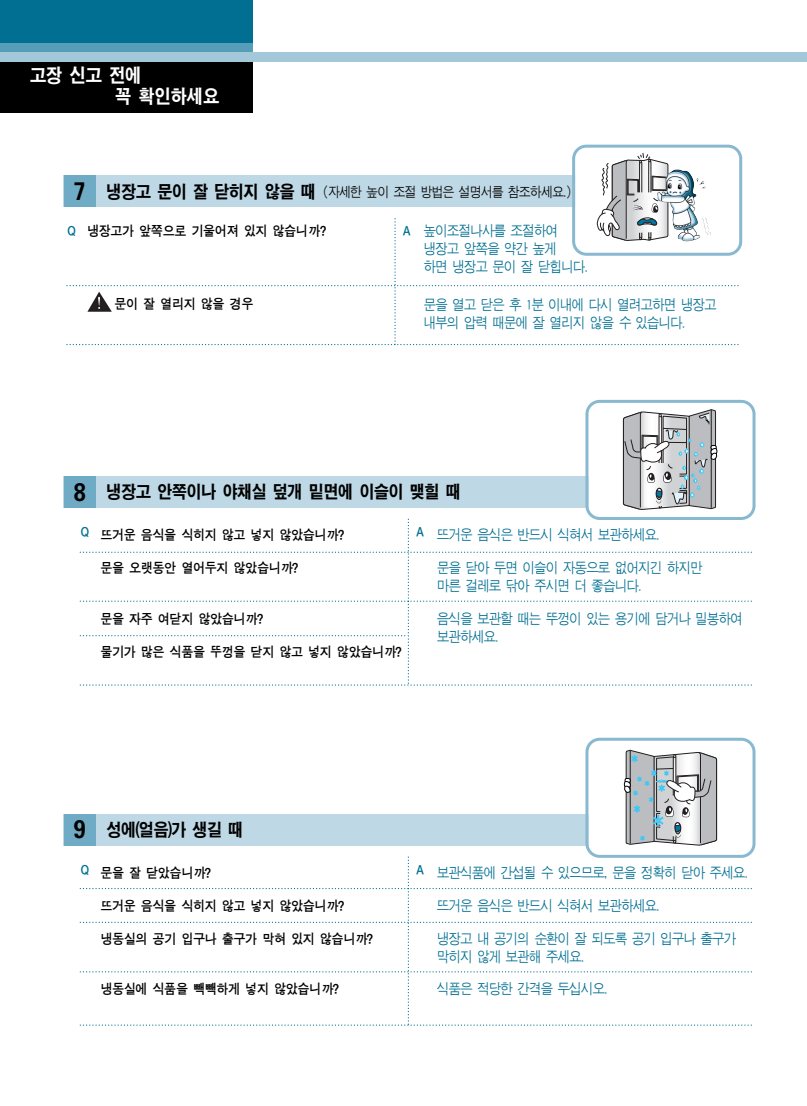
<style>
.page{position:relative;width:807px;height:1106px;background:#fff}
.page>*{position:absolute;margin:0;border:0;box-sizing:border-box;transform-origin:0 0}
.t1{font:19.5px/21px "J Cbg K";letter-spacing:-.08em;color:#fff;scale:.9 1}
.t2{font:18px "J Cbg K";letter-spacing:-.095em;color:#000;scale:.9 1}
.t3{font:14.25px/18px "J Cmg J";letter-spacing:-.09em;color:#006f92;scale:.9 1}
.t4{font:14.25px "J Ctg T";letter-spacing:-.085em;color:#000;scale:.9 1}
.t5{font:14.25px "J Ctg T";color:#006f92;scale:.9 1}
.t6{font:13.5px "J Cmg J";letter-spacing:-.09em;color:#000;scale:.9 1}
.s1{font-family:"Univers";font-weight:700;font-size:25.5px}
.s2{font-family:"J Cbg K";font-size:18px}
.s3{color:#006f92}
</style>
<div class="page">
<div style="left:0;top:61px;width:252px;height:52px;background:#000"></div>
<div style="left:0;top:0;width:252px;height:53px;background:#569dba"></div>
<div style="left:0;top:0;width:252px;height:43px;background:#006f92"></div>
<div style="left:0;top:52px;width:807px;height:10px;background:#a3c8da"></div>
<div style="left:64px;top:476px;width:680px;height:32px;background:#bed8e5"></div>
<div style="left:64px;top:476px;width:32px;height:32px;background:#70abc5"></div>
<svg style="left:80px;top:519px;width:672px;height:166px"></svg>
<div style="left:588px;top:403px;width:165px;height:114px;background:#fff;border-radius:11px"></div>
<svg style="left:623px;top:409px;width:95px;height:101px"></svg>
<div style="left:585px;top:400px;width:171px;height:120px;border:3px solid #88b9d0;border-radius:13px"></div>
<div style="left:64px;top:813px;width:680px;height:32px;background:#bed8e5"></div>
<div style="left:64px;top:813px;width:32px;height:32px;background:#70abc5"></div>
<svg style="left:80px;top:857px;width:672px;height:168px"></svg>
<div style="left:588px;top:740px;width:165px;height:114px;background:#fff;border-radius:11px"></div>
<svg style="left:623px;top:750px;width:94px;height:95px"></svg>
<div style="left:585px;top:737px;width:171px;height:120px;border:3px solid #88b9d0;border-radius:13px"></div>
<div style="left:64px;top:175px;width:32px;height:32px;background:#70abc5"></div>
<div style="left:572px;top:145px;width:170px;height:111px;border:3px solid #88b9d0;border-radius:13px"></div>
<svg style="left:67px;top:153px;width:673px;height:192px"></svg>
<h1 class="t1" style="left:114px;top:66px;width:119px;text-indent:-85px">고장 신고 전에<br>꼭 확인하세요</h1>
<p class="t6" style="left:74px;top:185px;width:555px"><span class="s1">7</span> <span class="s2">냉장고 문이 잘 닫히지 않을 때</span> (자세한 높이 조절 방법은 설명서를 참조하세요.)</p>
<p class="t4" style="left:68px;top:224px;width:289px"><span class="s3">Q</span> 냉장고가 앞쪽으로 기울어져 있지 않습니까?</p>
<p class="t3" style="left:423px;top:223px;width:185px">높이조절나사를 조절하여 냉장고 앞쪽을 약간 높게<br>하면 냉장고 문이 잘 닫힙니다.</p>
<p class="t5" style="left:403px;top:224px;width:10px">A</p>
<p class="t4" style="left:114px;top:297px;width:157px">문이 잘 열리지 않을 경우</p>
<p class="t3" style="left:423px;top:297px;width:328px">문을 열고 닫은 후 1분 이내에 다시 열려고하면 냉장고 내부의 압력 때문에 잘 열리지 않을 수 있습니다.</p>
<p class="t2" style="left:74px;top:484px;width:432px"><span class="s1">8</span> 냉장고 안쪽이나 야채실 덮개 밑면에 이슬이 맺힐 때</p>
<p class="t4" style="left:81px;top:528px;width:294px"><sup>Q</sup> 뜨거운 음식을 식히지 않고 넣지 않았습니까?</p>
<p class="t4" style="left:100px;top:561px;width:222px">문을 오랫동안 열어두지 않았습니까?</p>
<p class="t4" style="left:100px;top:612px;width:183px">문을 자주 여닫지 않았습니까?</p>
<p class="t4" style="left:100px;top:645px;width:337px">물기가 많은 식품을 뚜껑을 닫지 않고 넣지 않았습니까?</p>
<p class="t5" style="left:417px;top:525px;width:10px">A</p>
<p class="t3" style="left:437px;top:526px;width:250px">뜨거운 음식은 반드시 식혀서 보관하세요.</p>
<p class="t3" style="left:437px;top:559px;width:297px">문을 닫아 두면 이슬이 자동으로 없어지긴 하지만 마른 걸레로 닦아 주시면 더 좋습니다.</p>
<p class="t3" style="left:437px;top:610px;width:342px">음식을 보관할 때는 뚜껑이 있는 용기에 담거나 밀봉하여 보관하세요.</p>
<p class="t2" style="left:74px;top:821px;width:191px"><span class="s1">9</span> 성에(얼음)가 생길 때</p>
<p class="t4" style="left:81px;top:866px;width:146px"><sup>Q</sup> 문을 잘 닫았습니까?</p>
<p class="t4" style="left:100px;top:898px;width:273px">뜨거운 음식을 식히지 않고 넣지 않았습니까?</p>
<p class="t4" style="left:100px;top:931px;width:305px">냉동실의 공기 입구나 출구가 막혀 있지 않습니까?</p>
<p class="t4" style="left:100px;top:982px;width:267px">냉동실에 식품을 빽빽하게 넣지 않았습니까?</p>
<p class="t5" style="left:417px;top:862px;width:10px">A</p>
<p class="t3" style="left:437px;top:864px;width:348px">보관식품에 간섭될 수 있으므로, 문을 정확히 닫아 주세요.</p>
<p class="t3" style="left:437px;top:897px;width:250px">뜨거운 음식은 반드시 식혀서 보관하세요.</p>
<p class="t3" style="left:437px;top:930px;width:335px">냉장고 내 공기의 순환이 잘 되도록 공기 입구나 출구가 막히지 않게 보관해 주세요.</p>
<p class="t3" style="left:437px;top:981px;width:192px">식품은 적당한 간격을 두십시오.</p>
</div>
